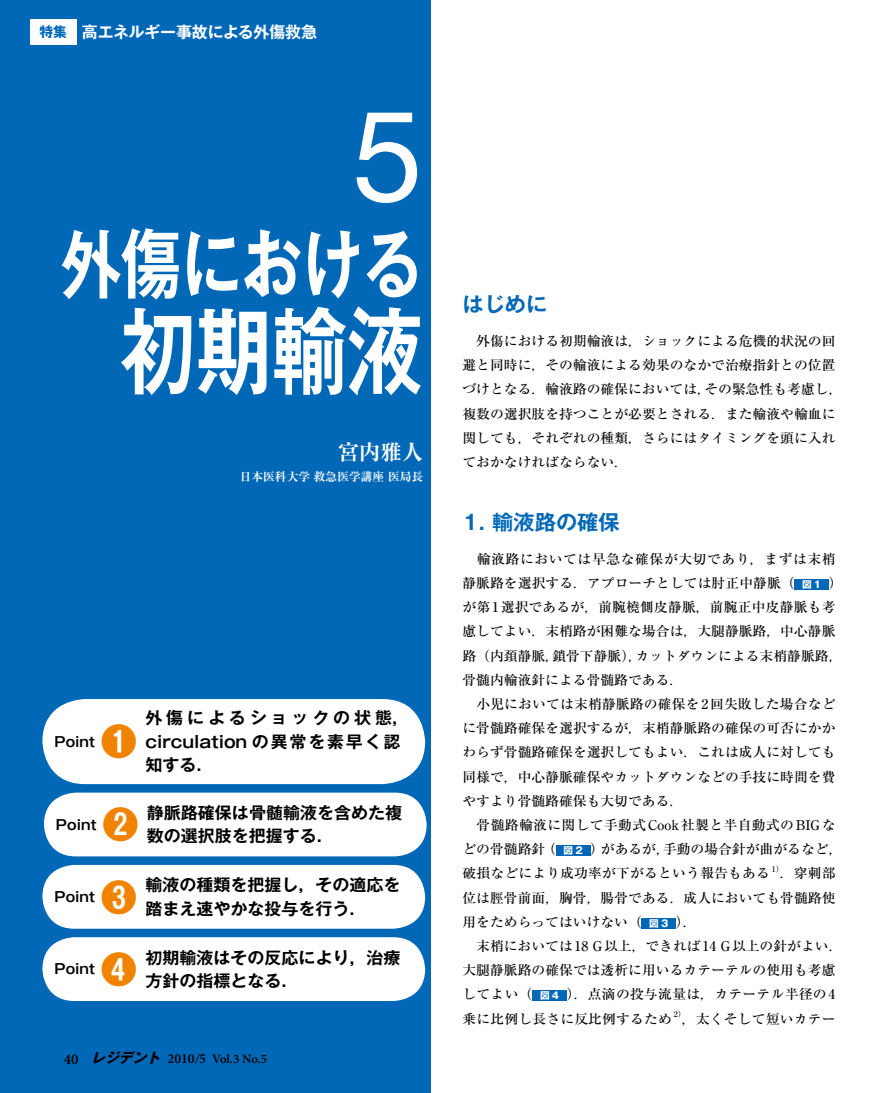
<style>
.page{position:relative;width:893px;height:1093px;background:#fff}
.page>*{position:absolute;margin:0;border:0;box-sizing:border-box;transform-origin:0 0}
.t1{font:127.5px "Helvetica Neue";color:#fff}
.t2{font:700 94.65px "Gothic MB101 Pro De";color:#fff;scale:.8 1}
.t3{font:700 75.45px "Gothic MB101 Pro De";color:#fff;scale:.8 1}
.t4{font:700 36.15px "Gothic MB101 Pro De";color:#f08300}
.t5{font:700 expanded 21.3px "Ryumin Pro";color:#fff}
.t6{font:700 20.55px "Gothic MB101 Pro De";color:#0068b7}
.t7{font:700 16.5px/23.4px "Gothic MB101 Pro De";color:#000}
.t8{font:700 16.5px/23.4px "Gothic MB101 Pro De";letter-spacing:.105em;color:#000}
.t9{font:700 15.9px "Gothic MB101 Pro De";letter-spacing:-.005em;color:#fff}
.t10{font:700 13.8px "Gothic MB101 Pro De";color:#000}
.t11{font:500 13.35px/24.2px "Ryumin Pro";color:#000}
.t12{font:600 12.75px "Minion Pro";color:#000}
.t13{font:700 expanded 11.7px "Ryumin Pro";color:#fff}
.t14{font:500 7.8px "Ryumin Pro";color:#000}
.s1{font-family:"Gothic MB101 Pro";font-size:13.8px;color:#0068b7}
.s2{font-size:14.85px}
.s3{font-family:"Gothic MB101 Pro";font-weight:700;font-style:italic;font-size:13.8px}
.s4{font-size:13.8px}
.s5{font-style:italic;font-size:13.8px}
.s6{font-family:"Gothic MB101 Pro";font-weight:700;font-size:9.6px;color:#fff}
</style>
<div class="page">
<div style="left:0;top:0;width:431px;height:1093px;background:#0068b7"></div>
<div style="left:42px;top:699px;width:383px;height:85px;background:#fff;border-radius:43px"></div>
<div style="left:44px;top:792px;width:383px;height:64px;background:#fff;border-radius:32px"></div>
<div style="left:42px;top:865px;width:383px;height:64px;background:#fff;border-radius:32px"></div>
<div style="left:42px;top:937px;width:383px;height:64px;background:#fff;border-radius:32px"></div>
<div style="left:30px;top:19px;width:47px;height:26px;background:#fff"></div>
<div style="left:795px;top:579px;width:34px;height:11px;background:#0068b7"></div>
<div style="left:556px;top:845px;width:34px;height:11px;background:#0068b7"></div>
<div style="left:642px;top:918px;width:34px;height:10px;background:#0068b7"></div>
<div style="left:533px;top:990px;width:34px;height:11px;background:#0068b7"></div>
<p class="t9" style="left:39px;top:19px;width:279px"><span class="s1">特集</span> 高エネルギー事故による外傷救急</p>
<h1 class="t1" style="left:352px;top:80px;width:72px">5</h1>
<h3 class="t3" style="left:61px;top:201px;width:454px">外傷における</h3>
<h2 class="t2" style="left:120px;top:273px;width:380px">初期輸液</h2>
<h3 class="t5" style="left:338px;top:435px;width:87px">宮内雅人</h3>
<p class="t13" style="left:240px;top:468px;width:185px">日本医科大学 救急医学講座 医局長</p>
<p class="t10" style="left:54px;top:730px;width:42px">Point</p>
<h3 class="t4" style="left:101px;top:711px;width:38px">❶</h3>
<p class="t8" style="left:145px;top:704px;width:265px">外傷によるショックの状態，circulation の異常を素早く認知する．</p>
<p class="t10" style="left:56px;top:813px;width:42px">Point</p>
<h3 class="t4" style="left:102px;top:794px;width:38px">❷</h3>
<p class="t7" style="left:147px;top:799px;width:257px">静脈路確保は骨髄輸液を含めた複数の選択肢を把握する．</p>
<p class="t10" style="left:54px;top:885px;width:42px">Point</p>
<h3 class="t4" style="left:101px;top:867px;width:38px">❸</h3>
<p class="t7" style="left:145px;top:871px;width:257px">輸液の種類を把握し，その適応を踏まえ速やかな投与を行う．</p>
<p class="t10" style="left:54px;top:957px;width:42px">Point</p>
<h3 class="t4" style="left:101px;top:939px;width:38px">❹</h3>
<p class="t7" style="left:145px;top:943px;width:257px">初期輸液はその反応により，治療方針の指標となる．</p>
<p class="t12" style="left:64px;top:1050px;width:205px"><span class="s2">40</span> <span class="s3">レジデント</span> <span class="s4">2010</span><span class="s5">/</span><span class="s4">5</span> Vol.3 No.5</p>
<h3 class="t6" style="left:462px;top:288px;width:86px">はじめに</h3>
<p class="t11" style="left:462px;top:328px;width:382px">　外傷における初期輸液は，ショックによる危機的状況の回避と同時に，その輸液による効果のなかで治療指針との位置づけとなる．輸液路の確保においては，その緊急性も考慮し，複数の選択肢を持つことが必要とされる．また輸液や輸血に関しても，それぞれの種類，さらにはタイミングを頭に入れておかなければならない．</p>
<h3 class="t6" style="left:462px;top:505px;width:159px">1. 輸液路の確保</h3>
<p class="t11" style="left:462px;top:546px;width:382px">　輸液路においては早急な確保が大切であり，まずは末梢静脈路を選択する．アプローチとしては肘正中静脈（ <span class="s6">図 1</span> ）が第1選択であるが，前腕橈側皮静脈，前腕正中皮静脈も考慮してよい．末梢路が困難な場合は，大腿静脈路，中心静脈路（内頚静脈，鎖骨下静脈），カットダウンによる末梢静脈路，骨髄内輸液針による骨髄路である．<br>　小児においては末梢静脈路の確保を2回失敗した場合などに骨髄路確保を選択するが，末梢静脈路の確保の可否にかかわらず骨髄路確保を選択してもよい．これは成人に対しても同様で，中心静脈確保やカットダウンなどの手技に時間を費やすより骨髄路確保も大切である．<br>　骨髄路輸液に関して手動式Cook社製と半自動式のBIGなどの骨髄路針（ <span class="s6">図 2</span> ）があるが，手動の場合針が曲がるなど，破損などにより成功率が下がるという報告もある</p>
<p class="t14" style="left:772px;top:863px;width:14px">1）</p>
<p class="t11" style="left:462px;top:860px;width:382px;text-indent:317px">．穿刺部位は脛骨前面，胸骨，腸骨である．成人においても骨髄路使用をためらってはいけない（ <span class="s6">図 3</span> ）．<br>　末梢においては18 G以上，できれば14 G以上の針がよい．大腿静脈路の確保では透析に用いるカテーテルの使用も考慮してよい（ <span class="s6">図 4</span> ）．点滴の投与流量は，カテーテル半径の4乗に比例し長さに反比例するため</p>
<p class="t14" style="left:674px;top:1008px;width:14px">2）</p>
<p class="t11" style="left:682px;top:1005px;width:155px">，太くそして短いカテー</p>
</div>
